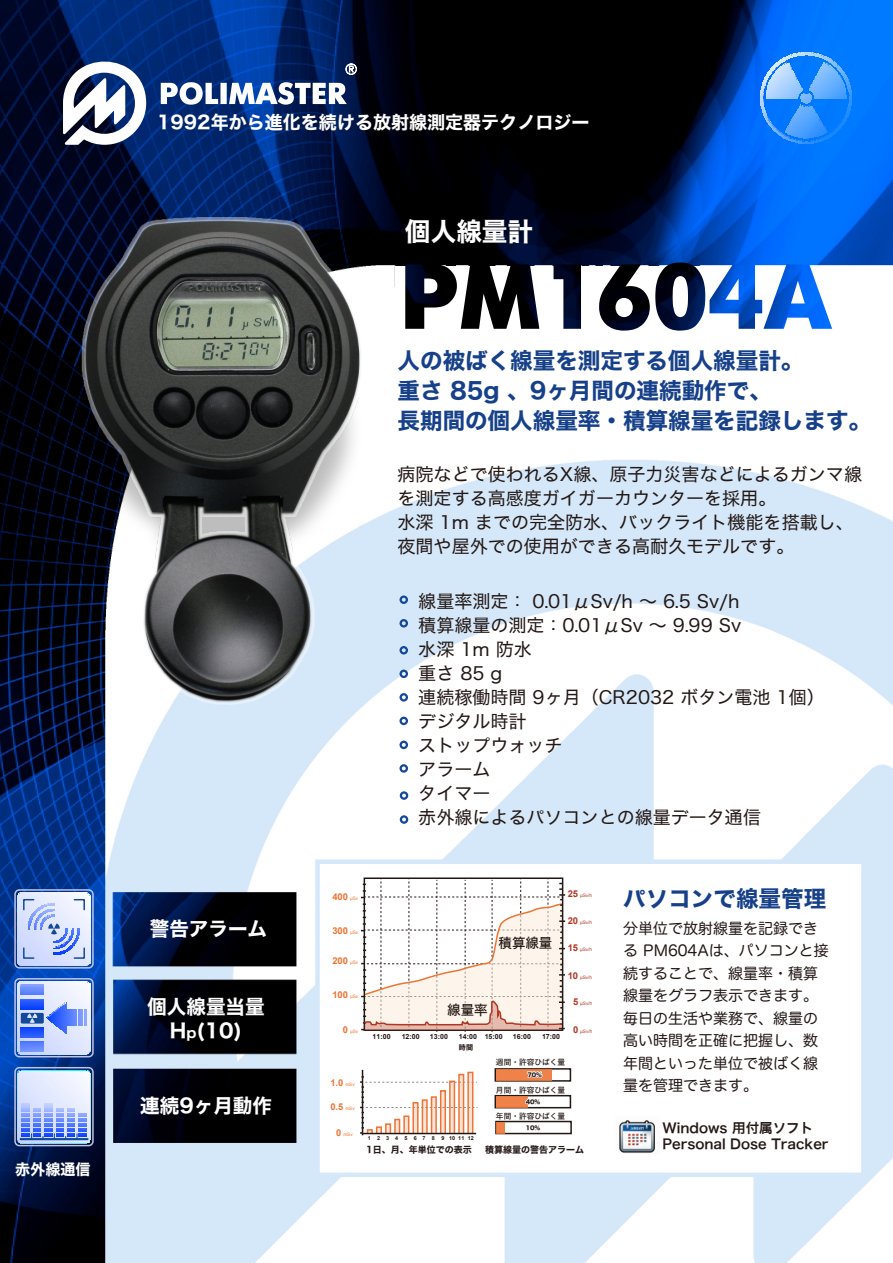
<style>
.page{position:relative;width:893px;height:1263px;background:#fff}
.page>*{position:absolute;margin:0;border:0;box-sizing:border-box;transform-origin:0 0}
.t1{font:25.5px "Hiragino Kaku W7 90 msp RKSJ H";color:#fff}
.t2{font:22.5px/30px "Hiragino Kaku W7 90 msp RKSJ H";color:#17408a}
.t3{font:19.5px/23.4px "Hiragino Kaku W7 90 msp RKSJ H";color:#fff;text-align:center}
.t4{font:18px/24px "Hiragino Kaku W4 90 msp RKSJ H";color:#231815}
.t5{font:18px "Hiragino Kaku W7 90 msp RKSJ H";color:#fff}
.t6{font:15.15px "Hiragino Kaku W7 90 msp RKSJ H";color:#fff}
.t7{font:15px/22.5px "Hira Maru Pro N W4";color:#231815}
.t8{font:13.5px/16.2px "Hiragino Kaku W6 90 msp RKSJ H";color:#231815}
.t9{font:13.5px "Hiragino Kaku W5 90 msp RKSJ H";color:#231815}
.t10{font:700 9.45px "Arial";color:#ed7435}
.t11{font:700 9.3px "Arial";color:#ed7435}
.t12{font:9px "Hiragino Kaku W7 90 msp RKSJ H";color:#231815}
.t13{font:7.65px "Hiragino Kaku W5 90 msp RKSJ H";color:#231815}
.t14{font:700 7.05px "Arial";color:#231815}
.t15{font:7.05px "Hiragino Kaku W7 90 msp RKSJ H";color:#231815}
.t16{font:5.7px "Hiragino Kaku W8 90 msp RKSJ H";color:#231815}
.t17{font:700 5.4px "Arial";letter-spacing:.955em;color:#231815}
.t18{font:4.65px "Arial";color:#b13723}
.t19{font:4.65px "Arial";color:#ed7435}
.s1{font-size:13.5px}
.s2{font-weight:400;font-size:4.65px}
.s3{font-weight:700;font-size:9.45px}
.s4{font-weight:700;font-size:9.3px}
</style>
<div class="page">
<img style="left:0;top:0;width:893px;height:1263px">
<div style="left:315px;top:859px;width:551px;height:318px;background:#fff;border:4px solid #d5e8f9"></div>
<img style="left:75px;top:217px;width:288px;height:488px">
<svg style="left:761px;top:52px;width:91px;height:92px;background:#3794fe"></svg>
<div style="left:14px;top:1067px;width:80px;height:79px;border:2px solid #c1c4e4;border-radius:4px"></div>
<img style="left:17px;top:1071px;width:73px;height:73px">
<img style="left:19px;top:1070px;width:69px;height:2px">
<hr style="left:20px;top:1138px;width:69px;height:2px;background:#14499a">
<svg style="left:22px;top:1104px;width:64px;height:35px;background:#90aafb"></svg>
<div style="left:14px;top:978px;width:80px;height:79px;border:2px solid #c1c4e4;border-radius:4px"></div>
<img style="left:18px;top:982px;width:72px;height:73px">
<img style="left:19px;top:982px;width:69px;height:1px">
<img style="left:21px;top:986px;width:22px;height:8px">
<svg style="left:21px;top:985px;width:22px;height:1px"></svg>
<img style="left:78px;top:1010px;width:5px;height:16px">
<svg style="left:84px;top:1010px;width:2px;height:16px"></svg>
<svg style="left:21px;top:1051px;width:22px;height:1px"></svg>
<img style="left:21px;top:1042px;width:22px;height:9px">
<svg style="left:21px;top:994px;width:56px;height:48px;background:#8aa4f7"></svg>
<div style="left:14px;top:889px;width:80px;height:79px;border:2px solid #c1c4e4;border-radius:4px"></div>
<img style="left:18px;top:893px;width:72px;height:73px">
<img style="left:19px;top:893px;width:69px;height:1px">
<svg style="left:22px;top:898px;width:64px;height:61px;background:#c3d0f9"></svg>
<svg style="left:346px;top:63px;width:11px;height:12px"></svg>
<svg style="left:63px;top:47px;width:83px;height:98px"></svg>
<svg style="left:161px;top:82px;width:186px;height:23px"></svg>
<div style="left:395px;top:266px;width:481px;height:30px;background:#fff"></div>
<img style="left:405px;top:263px;width:427px;height:68px">
<svg style="left:360px;top:1072px;width:117px;height:62px"></svg>
<hr style="left:362px;top:1070px;width:1px;height:65px;background:#231815">
<hr style="left:362px;top:1133px;width:114px;height:1px;background:#231815">
<div style="left:494px;top:1095px;width:77px;height:13px;background:#fff;border:2px solid #231815"></div>
<div style="left:495px;top:1121px;width:77px;height:13px;background:#fff;border:2px solid #231815"></div>
<div style="left:494px;top:1068px;width:77px;height:14px;background:#fff;border:2px solid #231815"></div>
<div style="left:496px;top:1069px;width:55px;height:11px;background:#ee8249"></div>
<div style="left:496px;top:1096px;width:31px;height:11px;background:#ee8249"></div>
<div style="left:496px;top:1122px;width:8px;height:11px;background:#ee8249"></div>
<svg style="left:526px;top:1068px;width:18px;height:14px"></svg>
<svg style="left:524px;top:1094px;width:18px;height:15px"></svg>
<svg style="left:525px;top:1120px;width:17px;height:15px"></svg>
<svg style="left:361px;top:878px;width:204px;height:154px"></svg>
<img style="left:619px;top:1120px;width:36px;height:33px">
<svg style="left:399px;top:595px;width:9px;height:9px"></svg>
<svg style="left:399px;top:619px;width:9px;height:8px"></svg>
<svg style="left:399px;top:646px;width:9px;height:8px"></svg>
<svg style="left:399px;top:669px;width:9px;height:9px"></svg>
<svg style="left:399px;top:693px;width:9px;height:9px"></svg>
<svg style="left:399px;top:717px;width:9px;height:8px"></svg>
<svg style="left:399px;top:741px;width:9px;height:8px"></svg>
<svg style="left:399px;top:764px;width:9px;height:9px"></svg>
<svg style="left:400px;top:791px;width:8px;height:9px"></svg>
<svg style="left:400px;top:815px;width:8px;height:9px"></svg>
<p class="t6" style="left:15px;top:1161px;width:77px">赤外線通信</p>
<p class="t5" style="left:157px;top:113px;width:434px">1992年から進化を続ける放射線測定器テクノロジー</p>
<h1 class="t1" style="left:405px;top:219px;width:129px">個人線量計</h1>
<p class="t2" style="left:398px;top:347px;width:475px">人の被ばく線量を測定する個人線量計。<br>重さ 85g 、9ヶ月間の連続動作で、<br>長期間の個人線量率・積算線量を記録します。</p>
<p class="t4" style="left:398px;top:463px;width:466px">病院などで使われるX線、原子力災害などによるガンマ線を測定する高感度ガイガーカウンターを採用。<br>水深 1m までの完全防水、バックライト機能を搭載し、夜間や屋外での使用ができる高耐久モデルです。</p>
<p class="t3" style="left:150px;top:918px;width:119px">警告アラーム</p>
<p class="t3" style="left:147px;top:996px;width:119px">個人線量当量<br>H<span class="s1">p</span>(10)</p>
<p class="t3" style="left:140px;top:1094px;width:133px">連続9ヶ月動作</p>
<p class="t4" style="left:418px;top:589px;width:408px">線量率測定： 0.01μSv/h ～ 6.5 Sv/h<br>積算線量の測定：0.01μSv ～ 9.99 Sv<br>水深 1m 防水<br>重さ 85 g<br>連続稼働時間 9ヶ月（CR2032 ボタン電池 1個）デジタル時計<br>ストップウォッチ<br>アラーム<br>タイマー<br>赤外線によるパソコンとの線量データ通信</p>
<p class="t10" style="left:332px;top:890px;width:27px">400 <span class="s2">μSv</span></p>
<p class="t18" style="left:568px;top:892px;width:26px"><span class="s3">25</span> μSv/h</p>
<p class="t18" style="left:568px;top:920px;width:26px"><span class="s3">20</span> μSv/h</p>
<p class="t18" style="left:568px;top:946px;width:26px"><span class="s3">15</span> μSv/h</p>
<p class="t18" style="left:568px;top:974px;width:26px"><span class="s3">10</span> μSv/h</p>
<p class="t18" style="left:573px;top:1000px;width:21px"><span class="s3">5</span> μSv/h</p>
<p class="t18" style="left:573px;top:1028px;width:21px"><span class="s3">0</span> μSv/h</p>
<p class="t10" style="left:332px;top:924px;width:27px">300 <span class="s2">μSv</span></p>
<p class="t10" style="left:332px;top:955px;width:27px">200 <span class="s2">μSv</span></p>
<p class="t10" style="left:332px;top:988px;width:27px">100 <span class="s2">μSv</span></p>
<p class="t19" style="left:343px;top:1028px;width:17px"><span class="s3">0</span> μSv</p>
<p class="t9" style="left:499px;top:935px;width:55px">積算線量</p>
<p class="t9" style="left:447px;top:1003px;width:42px">線量率</p>
<p class="t14" style="left:373px;top:1032px;width:20px">11:00</p>
<p class="t14" style="left:402px;top:1032px;width:20px">12:00</p>
<p class="t14" style="left:430px;top:1032px;width:20px">13:00</p>
<p class="t14" style="left:459px;top:1032px;width:45px">14:00 15:00</p>
<p class="t14" style="left:513px;top:1032px;width:20px">16:00</p>
<p class="t14" style="left:542px;top:1032px;width:20px">17:00</p>
<p class="t15" style="left:459px;top:1044px;width:16px">時間</p>
<p class="t11" style="left:330px;top:1076px;width:26px">1.0 <span class="s2">mSv</span></p>
<p class="t11" style="left:330px;top:1100px;width:26px">0.5 <span class="s2">mSv</span></p>
<p class="t19" style="left:336px;top:1131px;width:18px"><span class="s4">0</span> mSv</p>
<p class="t17" style="left:368px;top:1134px;width:5px">1</p>
<p class="t12" style="left:366px;top:1144px;width:107px">1日、月、年単位での表示</p>
<p class="t17" style="left:377px;top:1134px;width:98px">2345678 9101112</p>
<p class="t13" style="left:496px;top:1058px;width:71px">週間・許容ひばく量</p>
<p class="t16" style="left:527px;top:1071px;width:16px">70%</p>
<p class="t16" style="left:526px;top:1098px;width:16px">40%</p>
<p class="t16" style="left:526px;top:1124px;width:16px">10%</p>
<p class="t13" style="left:496px;top:1086px;width:71px">月間・許容ひばく量</p>
<p class="t13" style="left:496px;top:1112px;width:71px">年間・許容ひばく量</p>
<p class="t12" style="left:485px;top:1144px;width:100px">積算線量の警告アラーム</p>
<p class="t2" style="left:623px;top:884px;width:204px">パソコンで線量管理</p>
<p class="t7" style="left:623px;top:916px;width:207px">分単位で放射線量を記録できる PM604Aは、パソコンと接続することで、線量率・積算線量をグラフ表示できます。毎日の生活や業務で、線量の高い時間を正確に把握し、数年間といった単位で被ばく線量を管理できます。</p>
<p class="t8" style="left:662px;top:1120px;width:168px">Windows 用付属ソフト<br>Personal Dose Tracker</p>
</div>
